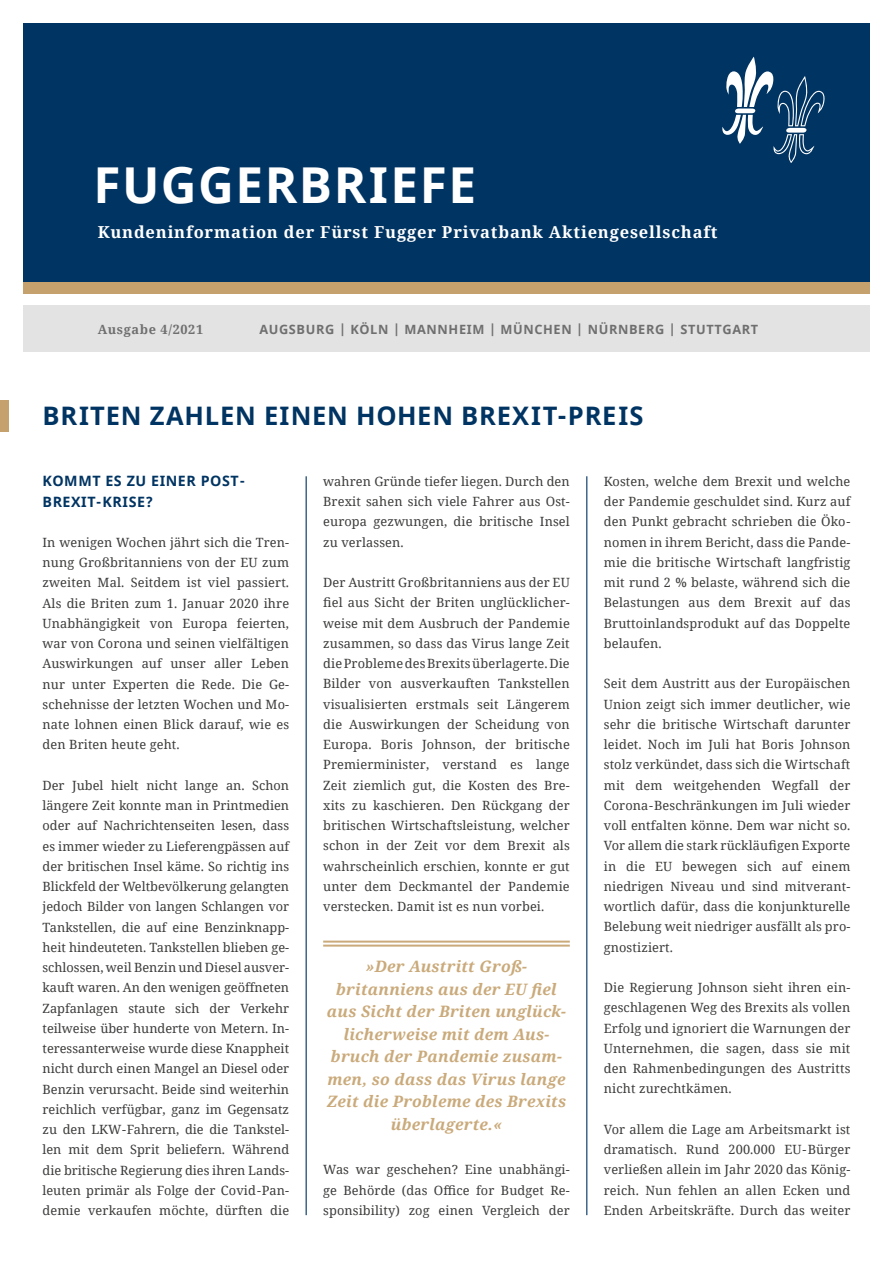
<style>
.page{position:relative;width:893px;height:1263px;background:#fff}
.page>*{position:absolute;margin:0;border:0;box-sizing:border-box;transform-origin:0 0}
.t1{font:700 49.5px "Noto Sans";letter-spacing:.03em;color:#fff}
.t2{font:700 25.5px "Noto Sans";letter-spacing:.03em;color:#003462}
.t3{font:700 16.5px "Noto Serif";letter-spacing:.05em;color:#fff}
.t4{font:italic 700 15.75px/22.5px "Noto Serif";letter-spacing:.015em;color:#caaa7b;text-align:center}
.t5{font:700 14.25px/21px "Noto Sans";letter-spacing:.04em;color:#003462}
.t6{font:12.75px/20.2px "Noto Serif";letter-spacing:.01em;color:#3c3c3b;text-align:justify}
.t7{font:700 12.75px "Noto Sans";letter-spacing:.05em;color:#706f6f}
.t8{font:700 12.75px "Noto Serif";letter-spacing:.05em;color:#706f6f}
</style>
<div class="page">
<div style="left:23px;top:23px;width:847px;height:260px;background:#003462"></div>
<svg style="left:722px;top:57px;width:102px;height:106px"></svg>
<div style="left:23px;top:306px;width:847px;height:46px;background:#e3e3e3"></div>
<div style="left:23px;top:283px;width:847px;height:11px;background:#c5a16d"></div>
<hr style="left:306px;top:476px;width:1px;height:739px;background:#003462">
<div style="left:0;top:401px;width:9px;height:31px;background:#c5a16d"></div>
<hr style="left:586px;top:476px;width:1px;height:739px;background:#003462">
<hr style="left:323px;top:940px;width:247px;height:2px;background:#caaa7b">
<hr style="left:323px;top:944px;width:247px;height:2px;background:#caaa7b">
<h1 class="t1" style="left:93px;top:150px;width:384px">FUGGERBRIEFE</h1>
<p class="t3" style="left:98px;top:220px;width:621px">Kundeninformation der Fürst Fugger Privatbank Aktiengesellschaft</p>
<p class="t8" style="left:98px;top:321px;width:107px">Ausgabe 4/2021</p>
<p class="t7" style="left:259px;top:321px;width:500px">AUGSBURG | KÖLN | MANNHEIM | MÜNCHEN | NÜRNBERG | STUTTGART</p>
<h2 class="t2" style="left:43px;top:398px;width:603px">BRITEN ZAHLEN EINEN HOHEN BREXIT-PREIS</h2>
<p class="t5" style="left:43px;top:471px;width:204px">KOMMT ES ZU EINER POST-<br>BREXIT-KRISE?</p>
<p class="t6" style="left:43px;top:532px;width:248px">In wenigen Wochen jährt sich die Tren&shy;nung Großbritanniens von der EU zum zweiten Mal. Seitdem ist viel passiert.<br>Als die Briten zum 1. Januar 2020 ihre Unabhängigkeit von Europa feierten, war von Corona und seinen vielfältigen Auswirkungen auf unser aller Leben nur unter Experten die Rede. Die Ge&shy;schehnisse der letzten Wochen und Mo&shy;nate lohnen einen Blick darauf, wie es den Briten heute geht.</p>
<p class="t6" style="left:43px;top:775px;width:248px">Der Jubel hielt nicht lange an. Schon längere Zeit konnte man in Printmedien oder auf Nachrichtenseiten lesen, dass es immer wieder zu Lieferengpässen auf der britischen Insel käme. So richtig ins Blickfeld der Weltbevölkerung gelangten jedoch Bilder von langen Schlangen vor Tankstellen, die auf eine Benzinknapp&shy;heit hindeuteten. Tankstellen blieben ge&shy;schlossen, weil Benzin und Diesel ausver&shy;kauft waren. An den wenigen geöffneten Zapfanlagen staute sich der Verkehr teilweise über hunderte von Metern. In&shy;teressanterweise wurde diese Knappheit nicht durch einen Mangel an Diesel oder Benzin verursacht. Beide sind weiterhin reichlich verfügbar, ganz im Gegensatz zu den LKW-Fahrern, die die Tankstel&shy;len mit dem Sprit beliefern. Während die britische Regierung dies ihren Lands&shy;leuten primär als Folge der Covid-Pan&shy;demie verkaufen möchte, dürften die</p>
<p class="t6" style="left:323px;top:471px;width:248px">wahren Gründe tiefer liegen. Durch den Brexit sahen sich viele Fahrer aus Ost&shy;europa gezwungen, die britische Insel zu verlassen.</p>
<p class="t6" style="left:323px;top:572px;width:248px">Der Austritt Großbritanniens aus der EU fiel aus Sicht der Briten unglücklicher&shy;weise mit dem Ausbruch der Pandemie zusammen, so dass das Virus lange Zeit die Probleme des Brexits überlagerte. Die Bilder von ausverkauften Tankstellen visualisierten erstmals seit Längerem die Auswirkungen der Scheidung von Europa. Boris Johnson, der britische Premierminister, verstand es lange Zeit ziemlich gut, die Kosten des Bre&shy;xits zu kaschieren. Den Rückgang der britischen Wirtschaftsleistung, welcher schon in der Zeit vor dem Brexit als wahrscheinlich erschien, konnte er gut unter dem Deckmantel der Pandemie verstecken. Damit ist es nun vorbei.</p>
<p class="t4" style="left:327px;top:955px;width:241px">»Der Austritt Groß&shy;britanniens aus der EU fiel aus Sicht der Briten unglück&shy;licherweise mit dem Aus&shy;bruch der Pandemie zusam&shy;men, so dass das Virus lange<br>Zeit die Probleme des Brexits überlagerte.«</p>
<p class="t6" style="left:323px;top:1159px;width:248px">Was war geschehen? Eine unabhängi&shy;ge Behörde (das Office for Budget Re&shy;sponsibility) zog einen Vergleich der</p>
<p class="t6" style="left:604px;top:471px;width:248px">Kosten, welche dem Brexit und welche der Pandemie geschuldet sind. Kurz auf den Punkt gebracht schrieben die Öko&shy;nomen in ihrem Bericht, dass die Pande&shy;mie die britische Wirtschaft langfristig mit rund 2 % belaste, während sich die Belastungen aus dem Brexit auf das Bruttoinlandsprodukt auf das Doppelte belaufen.</p>
<p class="t6" style="left:604px;top:673px;width:248px">Seit dem Austritt aus der Europäischen Union zeigt sich immer deutlicher, wie sehr die britische Wirtschaft darunter leidet. Noch im Juli hat Boris Johnson stolz verkündet, dass sich die Wirtschaft mit dem weitgehenden Wegfall der Corona-Beschränkungen im Juli wieder voll entfalten könne. Dem war nicht so.<br>Vor allem die stark rückläufigen Exporte in die EU bewegen sich auf einem niedrigen Niveau und sind mitverant&shy;wortlich dafür, dass die konjunkturelle Belebung weit niedriger ausfällt als pro&shy;gnostiziert.</p>
<p class="t6" style="left:604px;top:977px;width:248px">Die Regierung Johnson sieht ihren ein&shy;geschlagenen Weg des Brexits als vollen Erfolg und ignoriert die Warnungen der Unternehmen, die sagen, dass sie mit den Rahmenbedingungen des Austritts nicht zurechtkämen.</p>
<p class="t6" style="left:604px;top:1119px;width:248px">Vor allem die Lage am Arbeitsmarkt ist dramatisch. Rund 200.000 EU-Bürger verließen allein im Jahr 2020 das König&shy;reich. Nun fehlen an allen Ecken und Enden Arbeitskräfte. Durch das weiter</p>
</div>
